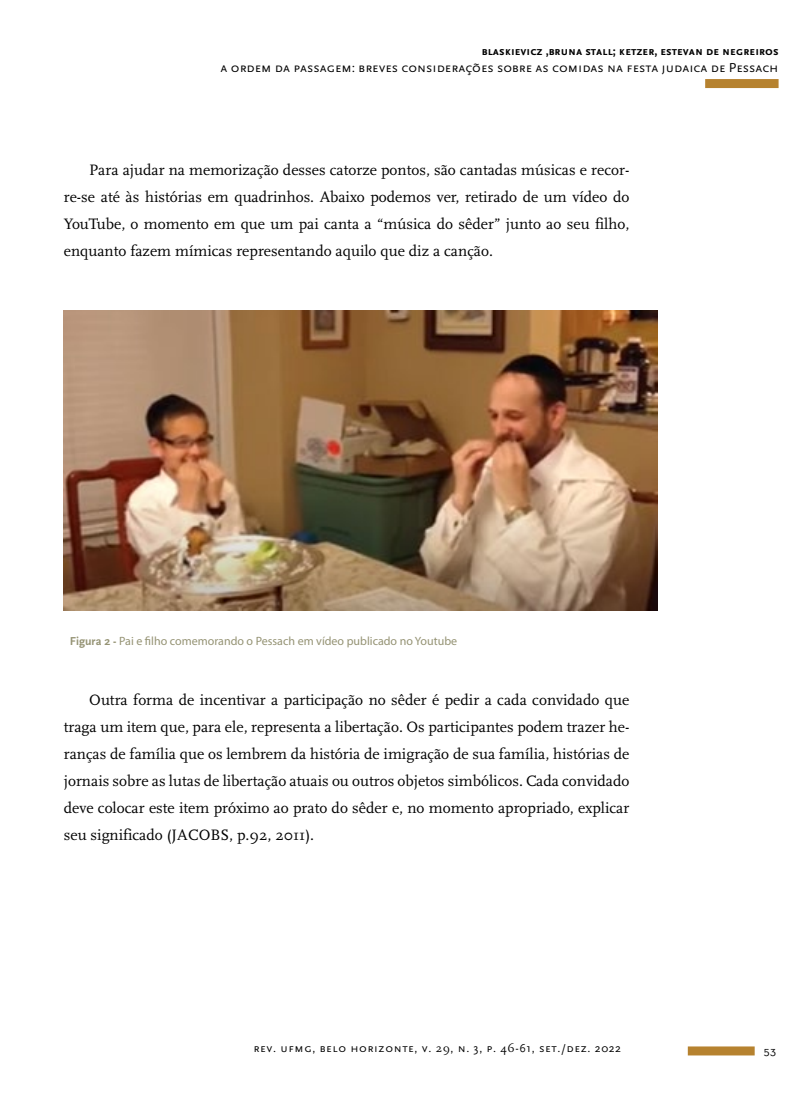
<style>
.page{position:relative;width:808px;height:1106px;background:#fff}
.page>*{position:absolute;margin:0;border:0;box-sizing:border-box;transform-origin:0 0}
.t1{font:15.75px/27px "Scala";color:#000;text-align:justify}
.t2{font:13.5px "Scala Sans Caps";color:#000}
.t3{font:12px "Myriad Pro";color:#959374}
.t4{font:12px "Scala Sans Caps";letter-spacing:.05em;color:#000}
.t5{font:700 12px "Scala Sans Caps";color:#000}
.t6{font:12px "Neutra Text";color:#000}
.s1{font-family:"Scala Sans";font-weight:700}
.s2{font-family:"Scala"}
.s3{font-family:"Scala Sans"}
</style>
<div class="page">
<div style="left:688px;top:1046px;width:67px;height:9px;background:#b6822f"></div>
<div style="left:705px;top:79px;width:73px;height:9px;background:#b6822f"></div>
<img style="left:64px;top:310px;width:594px;height:300px">
<p class="t5" style="left:482px;top:44px;width:298px">blaskievicz ,bruna stall; ketzer, estevan de negreiros</p>
<p class="t2" style="left:221px;top:60px;width:559px">a ordem da passagem: breves considerações sobre as comidas na festa judaica de Pessach</p>
<p class="t1" style="left:64px;top:156px;width:567px;text-indent:26px">Para ajudar na memorização desses catorze pontos, são cantadas músicas e recor&shy;re-se até às histórias em quadrinhos. Abaixo podemos ver, retirado de um vídeo do YouTube, o momento em que um pai canta a “música do sêder” junto ao seu filho, enquanto fazem mímicas representando aquilo que diz a canção.</p>
<p class="t3" style="left:70px;top:633px;width:389px"><span class="s1">Figura 2 -</span> Pai e filho comemorando o Pessach em vídeo publicado no Youtube</p>
<p class="t1" style="left:64px;top:686px;width:567px;text-indent:26px">Outra forma de incentivar a participação no sêder é pedir a cada convidado que traga um item que, para ele, representa a libertação. Os participantes podem trazer he&shy;ranças de família que os lembrem da história de imigração de sua família, histórias de jornais sobre as lutas de libertação atuais ou outros objetos simbólicos. Cada convidado deve colocar este item próximo ao prato do sêder e, no momento apropriado, explicar seu significado (JACOBS, p.92, 2011).</p>
<p class="t4" style="left:254px;top:1041px;width:369px">rev. ufmg, belo horizonte, v. <span class="s2">29</span>, n. <span class="s3">3</span>, p. <span class="s2">46-</span><span class="s3">61</span>, set./dez. <span class="s3">2022</span></p>
<p class="t6" style="left:764px;top:1043px;width:14px">53</p>
</div>
